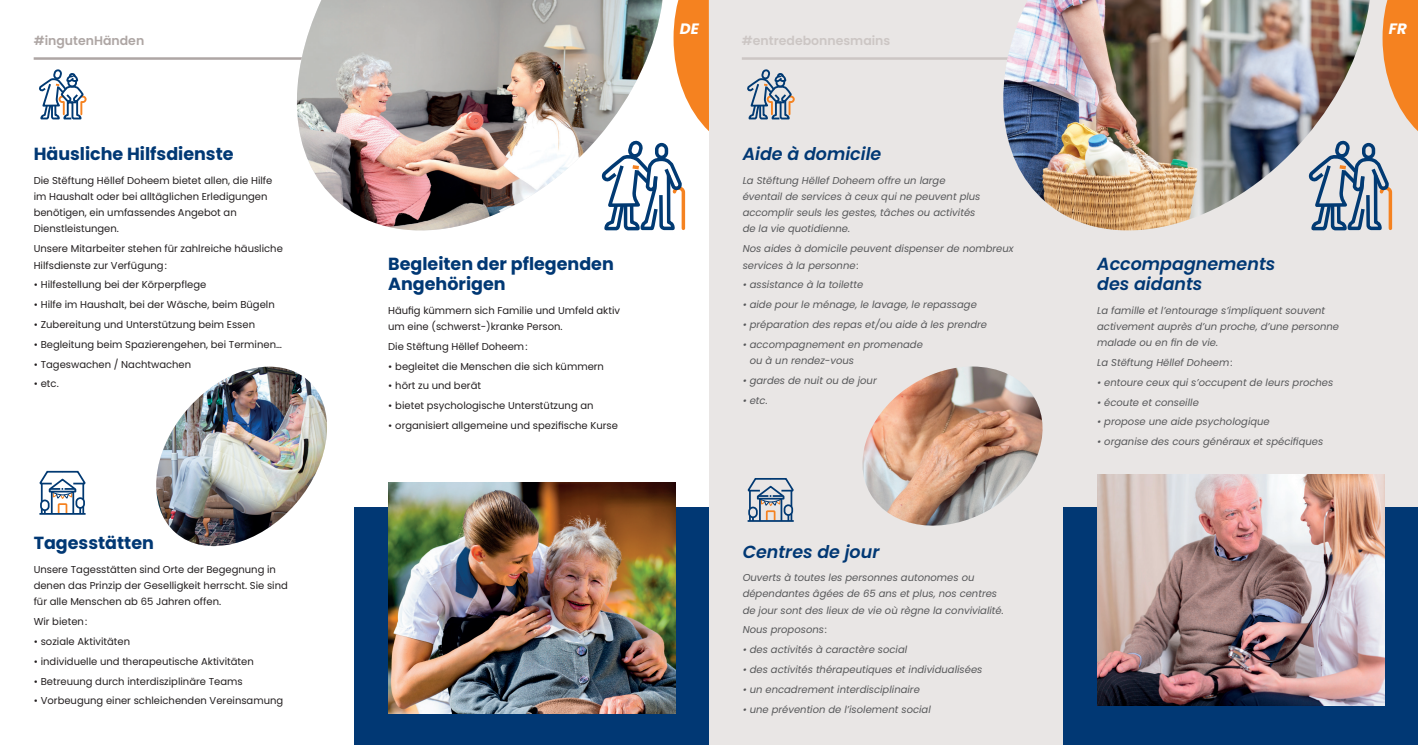
<style>
.page{position:relative;width:1418px;height:745px;background:#fff}
.page>*{position:absolute;margin:0;border:0;box-sizing:border-box;transform-origin:0 0}
.t1{font:700 17.5px/20px "Poppins";color:#013874}
.t2{font:italic 600 17.5px/20px "Poppins";color:#013874}
.t3{font:italic 700 15px "Poppins";color:#fff}
.t4{font:600 12.5px "Poppins";color:#ccc6c4}
.t5{font:600 12.5px "Poppins";color:#aea6a4}
.t6{font:italic 10px/16.2px "Poppins";color:#57585a}
.t7{font:10px/16.2px "Poppins";color:#231f20}
</style>
<div class="page">
<div style="left:709px;top:0;width:708px;height:744px;background:#e9e6e5"></div>
<hr style="left:741px;top:57px;width:287px;height:3px;background:#ccc6c4">
<hr style="left:34px;top:57px;width:287px;height:3px;background:#aea6a4">
<svg style="left:747px;top:478px;width:47px;height:43px"></svg>
<svg style="left:39px;top:470px;width:47px;height:44px"></svg>
<svg style="left:673px;top:0;width:36px;height:131px"></svg>
<img style="left:156px;top:366px;width:171px;height:181px">
<img style="left:862px;top:366px;width:181px;height:160px">
<svg style="left:1370px;top:0;width:47px;height:231px"></svg>
<svg style="left:663px;top:143px;width:22px;height:88px"></svg>
<div style="left:354px;top:507px;width:355px;height:237px;background:#013874"></div>
<img style="left:388px;top:482px;width:287px;height:230px">
<img style="left:1003px;top:0;width:366px;height:231px">
<img style="left:285px;top:0;width:377px;height:231px">
<svg style="left:39px;top:69px;width:48px;height:51px"></svg>
<svg style="left:747px;top:69px;width:48px;height:51px"></svg>
<div style="left:1063px;top:507px;width:354px;height:237px;background:#013874"></div>
<img style="left:1097px;top:474px;width:287px;height:231px">
<h2 class="t3" style="left:680px;top:20px;width:21px">DE</h2>
<h2 class="t3" style="left:1388px;top:20px;width:19px">FR</h2>
<p class="t5" style="left:34px;top:33px;width:112px">#ingutenHänden</p>
<p class="t4" style="left:741px;top:33px;width:150px">#entredebonnesmains</p>
<h1 class="t1" style="left:34px;top:144px;width:201px">Häusliche Hilfsdienste</h1>
<p class="t7" style="left:34px;top:172px;width:240px">Die Stëftung Hëllef Doheem bietet allen, die Hilfe im Haushalt oder bei alltäglichen Erledigungen benötigen, ein umfassendes Angebot an Dienstleistungen.</p>
<p class="t7" style="left:34px;top:240px;width:251px">Unsere Mitarbeiter stehen für zahlreiche häusliche<br>Hilfsdienste zur Verfügung:</p>
<p class="t7" style="left:34px;top:276px;width:174px">• Hilfestellung bei der Körperpflege</p>
<p class="t7" style="left:34px;top:296px;width:242px">• Hilfe im Haushalt, bei der Wäsche, beim Bügeln</p>
<p class="t7" style="left:34px;top:316px;width:223px">• Zubereitung und Unterstützung beim Essen</p>
<p class="t7" style="left:34px;top:336px;width:250px">• Begleitung beim Spazierengehen, bei Terminen…</p>
<p class="t7" style="left:34px;top:356px;width:159px">• Tageswachen / Nachtwachen</p>
<p class="t7" style="left:34px;top:375px;width:27px">• etc.</p>
<h1 class="t1" style="left:34px;top:533px;width:122px">Tagesstätten</h1>
<p class="t7" style="left:34px;top:561px;width:256px">Unsere Tagesstätten sind Orte der Begegnung in denen das Prinzip der Geselligkeit herrscht. Sie sind für alle Menschen ab 65 Jahren offen.</p>
<p class="t7" style="left:34px;top:613px;width:55px">Wir bieten:</p>
<p class="t7" style="left:34px;top:633px;width:98px">• soziale Aktivitäten</p>
<p class="t7" style="left:34px;top:652px;width:222px">• individuelle und therapeutische Aktivitäten</p>
<p class="t7" style="left:34px;top:672px;width:210px">• Betreuung durch interdisziplinäre Teams</p>
<p class="t7" style="left:34px;top:692px;width:251px">• Vorbeugung einer schleichenden Vereinsamung</p>
<h1 class="t1" style="left:388px;top:254px;width:227px">Begleiten der pflegenden<br>Angehörigen</h1>
<p class="t7" style="left:388px;top:302px;width:233px">Häufig kümmern sich Familie und Umfeld aktiv um eine (schwerst-)kranke Person.</p>
<p class="t7" style="left:388px;top:338px;width:141px">Die Stëftung Hëllef Doheem:</p>
<p class="t7" style="left:388px;top:358px;width:217px">• begleitet die Menschen die sich kümmern</p>
<p class="t7" style="left:388px;top:377px;width:94px">• hört zu und berät</p>
<p class="t7" style="left:388px;top:397px;width:207px">• bietet psychologische Unterstützung an</p>
<p class="t7" style="left:388px;top:417px;width:231px">• organisiert allgemeine und spezifische Kurse</p>
<h1 class="t2" style="left:742px;top:144px;width:140px">Aide à domicile</h1>
<p class="t6" style="left:742px;top:172px;width:239px">La Stëftung Hëllef Doheem offre un large éventail de services à ceux qui ne peuvent plus accomplir seuls les gestes, tâches ou activités de la vie quotidienne.</p>
<p class="t6" style="left:742px;top:240px;width:272px">Nos aides à domicile peuvent dispenser de nombreux services à la personne:</p>
<p class="t6" style="left:742px;top:276px;width:122px">• assistance à la toilette</p>
<p class="t6" style="left:742px;top:296px;width:236px">• aide pour le ménage, le lavage, le repassage</p>
<p class="t6" style="left:742px;top:316px;width:246px">• préparation des repas et/ou aide à les prendre</p>
<p class="t6" style="left:749px;top:336px;width:175px;text-indent:-7px">• accompagnement en promenade ou à un rendez-vous</p>
<p class="t6" style="left:742px;top:372px;width:136px">• gardes de nuit ou de jour</p>
<p class="t6" style="left:742px;top:392px;width:27px">• etc.</p>
<h1 class="t2" style="left:742px;top:541px;width:138px">Centres de jour</h1>
<p class="t6" style="left:742px;top:569px;width:263px">Ouverts à toutes les personnes autonomes ou dépendantes âgées de 65 ans et plus, nos centres de jour sont des lieux de vie où règne la convivialité.</p>
<p class="t6" style="left:742px;top:621px;width:86px">Nous proposons:</p>
<p class="t6" style="left:742px;top:641px;width:166px">• des activités à caractère social</p>
<p class="t6" style="left:742px;top:661px;width:241px">• des activités thérapeutiques et individualisées</p>
<p class="t6" style="left:742px;top:680px;width:179px">• un encadrement interdisciplinaire</p>
<p class="t6" style="left:742px;top:700px;width:190px">• une prévention de l’isolement social</p>
<h1 class="t2" style="left:1097px;top:254px;width:180px">Accompagnements des aidants</h1>
<p class="t6" style="left:1097px;top:302px;width:243px">La famille et l’entourage s’impliquent souvent activement auprès d’un proche, d’une personne malade ou en fin de vie.</p>
<p class="t6" style="left:1097px;top:354px;width:137px">La Stëftung Hëllef Doheem:</p>
<p class="t6" style="left:1097px;top:374px;width:238px">• entoure ceux qui s’occupent de leurs proches</p>
<p class="t6" style="left:1097px;top:394px;width:103px">• écoute et conseille</p>
<p class="t6" style="left:1097px;top:413px;width:174px">• propose une aide psychologique</p>
<p class="t6" style="left:1097px;top:433px;width:228px">• organise des cours généraux et spécifiques</p>
</div>
